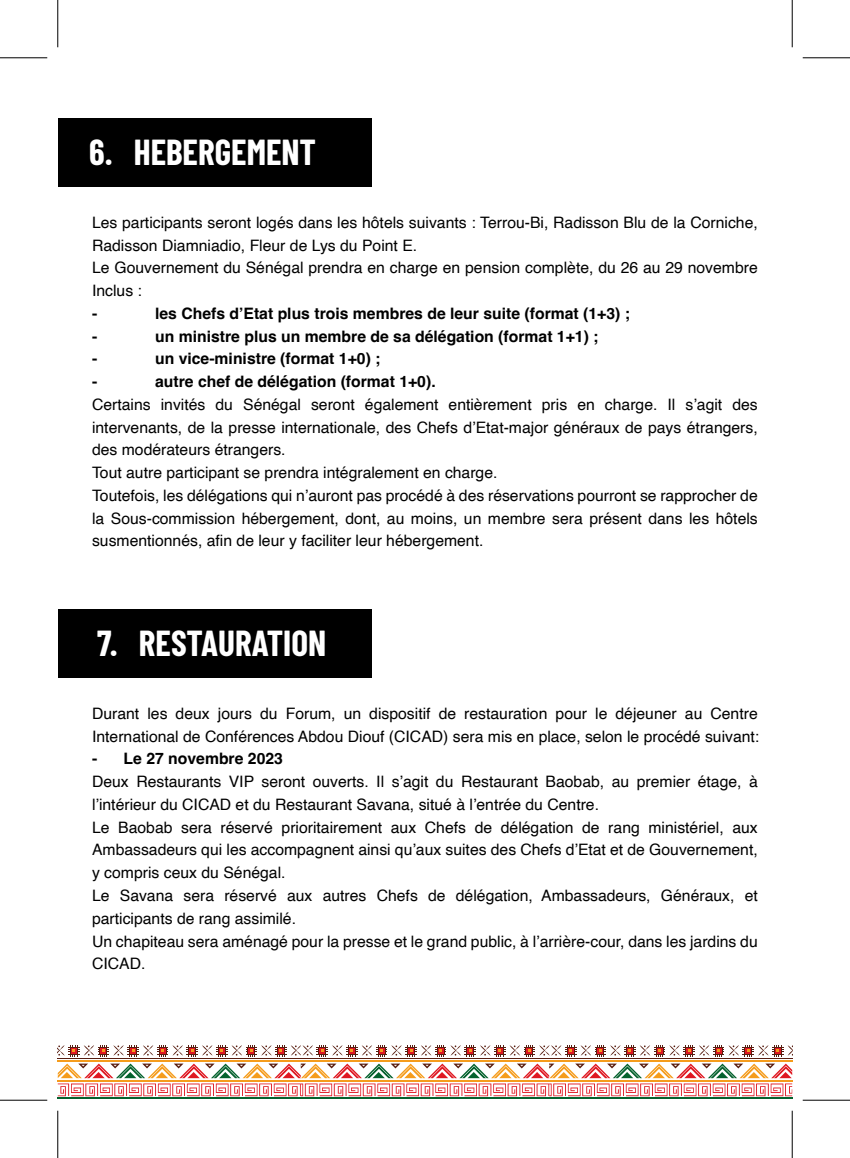
<style>
.page{position:relative;width:850px;height:1158px;background:#fff}
.page>*{position:absolute;margin:0;border:0;box-sizing:border-box;transform-origin:0 0}
.t1{font:700 35.35px "Barlow Condensed";color:#fff}
.t2{font:15.75px/22.8px "Helvetica";color:#000}
.t3{font:700 15.75px "Helvetica";color:#000}
</style>
<div class="page">
<hr style="left:58px;top:1080px;width:243px;height:1px;background:#f59c1c">
<hr style="left:58px;top:1060px;width:243px;height:1px;background:#f59c1c">
<hr style="left:58px;top:1057px;width:243px;height:1px;background:#571d10">
<hr style="left:58px;top:1097px;width:243px;height:2px;background:#05622e">
<hr style="left:301px;top:1080px;width:248px;height:1px;background:#f59c1c">
<hr style="left:301px;top:1060px;width:248px;height:1px;background:#f59c1c">
<hr style="left:301px;top:1057px;width:248px;height:1px;background:#571d10">
<hr style="left:301px;top:1097px;width:248px;height:2px;background:#05622e">
<svg style="left:58px;top:1083px;width:734px;height:13px"></svg>
<hr style="left:549px;top:1080px;width:243px;height:1px;background:#f59c1c">
<hr style="left:549px;top:1060px;width:243px;height:1px;background:#f59c1c">
<hr style="left:549px;top:1057px;width:243px;height:1px;background:#571d10">
<hr style="left:549px;top:1097px;width:243px;height:2px;background:#05622e">
<svg style="left:58px;top:1063px;width:734px;height:14px"></svg>
<svg style="left:58px;top:1045px;width:735px;height:11px"></svg>
<div style="left:58px;top:118px;width:313px;height:69px;background:#000"></div>
<div style="left:58px;top:609px;width:313px;height:69px;background:#000"></div>
<hr style="left:0;top:57px;width:47px;height:1px;background:#000">
<hr style="left:802px;top:57px;width:48px;height:1px;background:#000">
<hr style="left:0;top:1099px;width:47px;height:1px;background:#000">
<hr style="left:802px;top:1099px;width:48px;height:1px;background:#000">
<hr style="left:57px;top:0;width:1px;height:47px;background:#000">
<hr style="left:57px;top:1110px;width:1px;height:47px;background:#000">
<hr style="left:792px;top:0;width:1px;height:47px;background:#000">
<hr style="left:792px;top:1110px;width:1px;height:47px;background:#000">
<h1 class="t1" style="left:89px;top:127px;width:228px">6. HEBERGEMENT</h1>
<p class="t2" style="left:92px;top:211px;width:667px">Les participants seront logés dans les hôtels suivants : Terrou-Bi, Radisson Blu de la Corniche, Radisson Diamniadio, Fleur de Lys du Point E.<br>Le Gouvernement du Sénégal prendra en charge en pension complète, du 26 au 29 novembre Inclus :</p>
<p class="t3" style="left:92px;top:303px;width:7px">-</p>
<p class="t3" style="left:155px;top:303px;width:476px">les Chefs d’Etat plus trois membres de leur suite (format (1+3) ;</p>
<p class="t3" style="left:92px;top:326px;width:7px">-</p>
<p class="t3" style="left:155px;top:326px;width:445px">un ministre plus un membre de sa délégation (format 1+1) ;</p>
<p class="t3" style="left:92px;top:349px;width:7px">-</p>
<p class="t3" style="left:155px;top:349px;width:227px">un vice-ministre (format 1+0) ;</p>
<p class="t3" style="left:92px;top:372px;width:7px">-</p>
<p class="t3" style="left:155px;top:372px;width:282px">autre chef de délégation (format 1+0).</p>
<p class="t2" style="left:92px;top:393px;width:667px">Certains invités du Sénégal seront également entièrement pris en charge. Il s’agit des intervenants, de la presse internationale, des Chefs d’Etat-major généraux de pays étrangers, des modérateurs étrangers.<br>Tout autre participant se prendra intégralement en charge.<br>Toutefois, les délégations qui n’auront pas procédé à des réservations pourront se rapprocher de la Sous-commission hébergement, dont, au moins, un membre sera présent dans les hôtels susmentionnés, afin de leur y faciliter leur hébergement.</p>
<h1 class="t1" style="left:97px;top:618px;width:230px">7. RESTAURATION</h1>
<p class="t2" style="left:92px;top:702px;width:669px">Durant les deux jours du Forum, un dispositif de restauration pour le déjeuner au Centre<br>International de Conférences Abdou Diouf (CICAD) sera mis en place, selon le procédé suivant:</p>
<p class="t3" style="left:92px;top:749px;width:192px">- Le 27 novembre 2023</p>
<p class="t2" style="left:92px;top:770px;width:667px">Deux Restaurants VIP seront ouverts. Il s’agit du Restaurant Baobab, au premier étage, à l’intérieur du CICAD et du Restaurant Savana, situé à l’entrée du Centre.<br>Le Baobab sera réservé prioritairement aux Chefs de délégation de rang ministériel, aux Ambassadeurs qui les accompagnent ainsi qu’aux suites des Chefs d’Etat et de Gouvernement, y compris ceux du Sénégal.<br>Le Savana sera réservé aux autres Chefs de délégation, Ambassadeurs, Généraux, et participants de rang assimilé.<br>Un chapiteau sera aménagé pour la presse et le grand public, à l’arrière-cour, dans les jardins du CICAD.</p>
</div>
